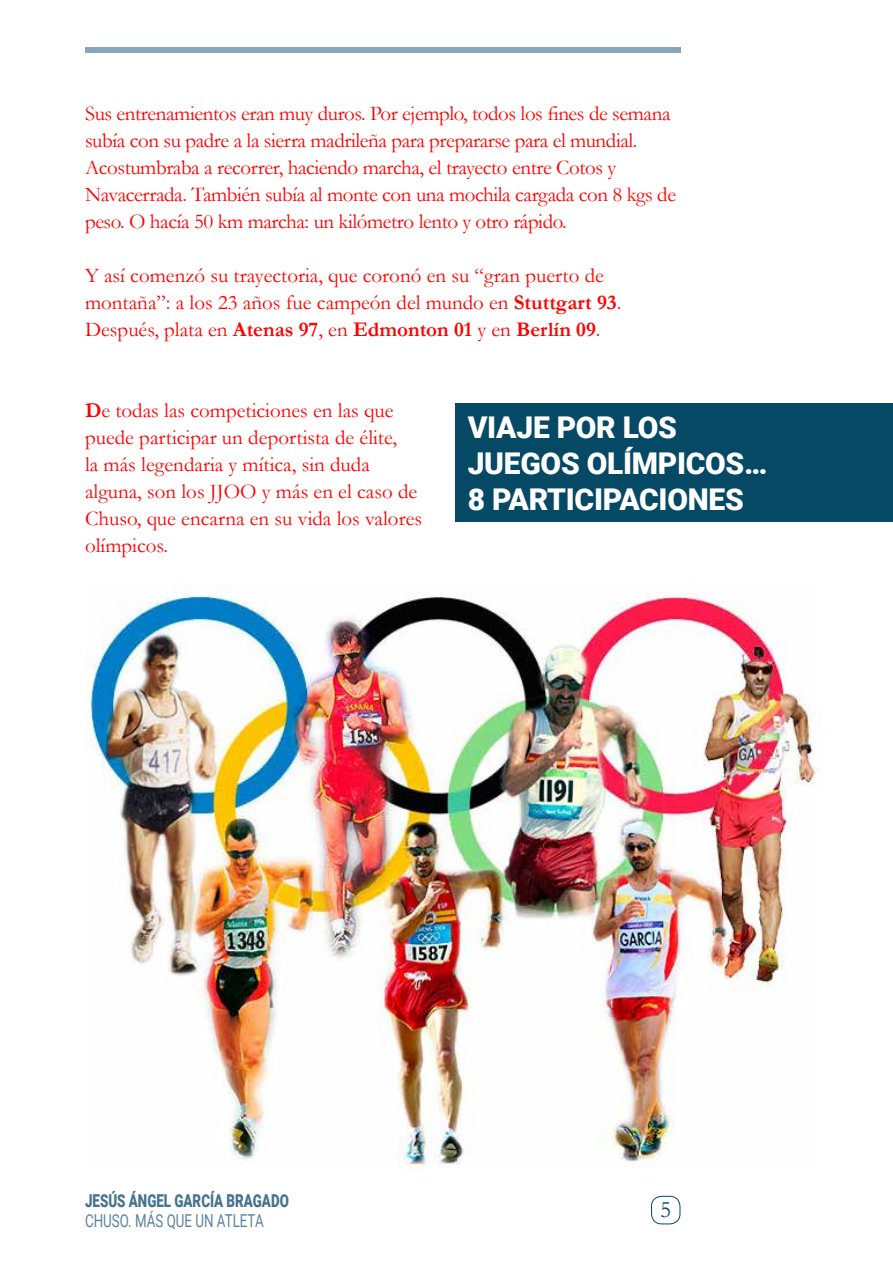
<style>
.page{position:relative;width:893px;height:1263px;background:#fff}
.page>*{position:absolute;margin:0;border:0;box-sizing:border-box;transform-origin:0 0}
.t1{font:900 30px/36px "Roboto";letter-spacing:-.01em;color:#fff}
.t2{font:23.55px "Garamond";color:#054965}
.t3{font:21px/27px "Garamond";color:#f00}
.t4{font:21px/27px "Garamond";letter-spacing:-.02em;color:#f00}
.t5{font:900 17.85px "Roboto";color:#45738e;scale:.75 1}
.t6{font:17.85px "Roboto";color:#5a839d;scale:.75 1}
.s1{font-weight:700}
</style>
<div class="page">
<div style="left:651px;top:1196px;width:29px;height:28px;border:1px solid #054965;border-radius:10px"></div>
<div style="left:85px;top:47px;width:595px;height:5px;background:#88a5bb"></div>
<div style="left:455px;top:403px;width:438px;height:118px;background:#054965"></div>
<img style="left:87px;top:585px;width:734px;height:583px">
<p class="t4" style="left:85px;top:100px;width:593px">Sus entrenamientos eran muy duros. Por ejemplo, todos los fines de semana subía con su padre a la sierra madrileña para prepararse para el mundial.<br>Acostumbraba a recorrer, haciendo marcha, el trayecto entre Cotos y Navacerrada. También subía al monte con una mochila cargada con 8 kgs de peso. O hacía 50 km marcha: un kilómetro lento y otro rápido.</p>
<p class="t3" style="left:85px;top:264px;width:538px">Y así comenzó su trayectoria, que coronó en su “gran puerto de montaña”: a los 23 años fue campeón del mundo en <span class="s1">Stuttgart 93</span>.<br>Después, plata en <span class="s1">Atenas 97</span>, en <span class="s1">Edmonton 01</span> y en <span class="s1">Berlín 09</span>.</p>
<p class="t3" style="left:85px;top:399px;width:339px"><span class="s1">D</span>e todas las competiciones en las que puede participar un deportista de élite,<br>la más legendaria y mítica, sin duda alguna, son los JJOO y más en el caso de Chuso, que encarna en su vida los valores olímpicos.</p>
<h1 class="t1" style="left:468px;top:411px;width:301px">VIAJE POR LOS<br>JUEGOS OLÍMPICOS…<br>8 PARTICIPACIONES</h1>
<p class="t5" style="left:85px;top:1194px;width:273px">JESÚS ÁNGEL GARCÍA BRAGADO</p>
<p class="t6" style="left:85px;top:1213px;width:240px">CHUSO. MÁS QUE UN ATLETA</p>
<p class="t2" style="left:660px;top:1201px;width:13px">5</p>
</div>
